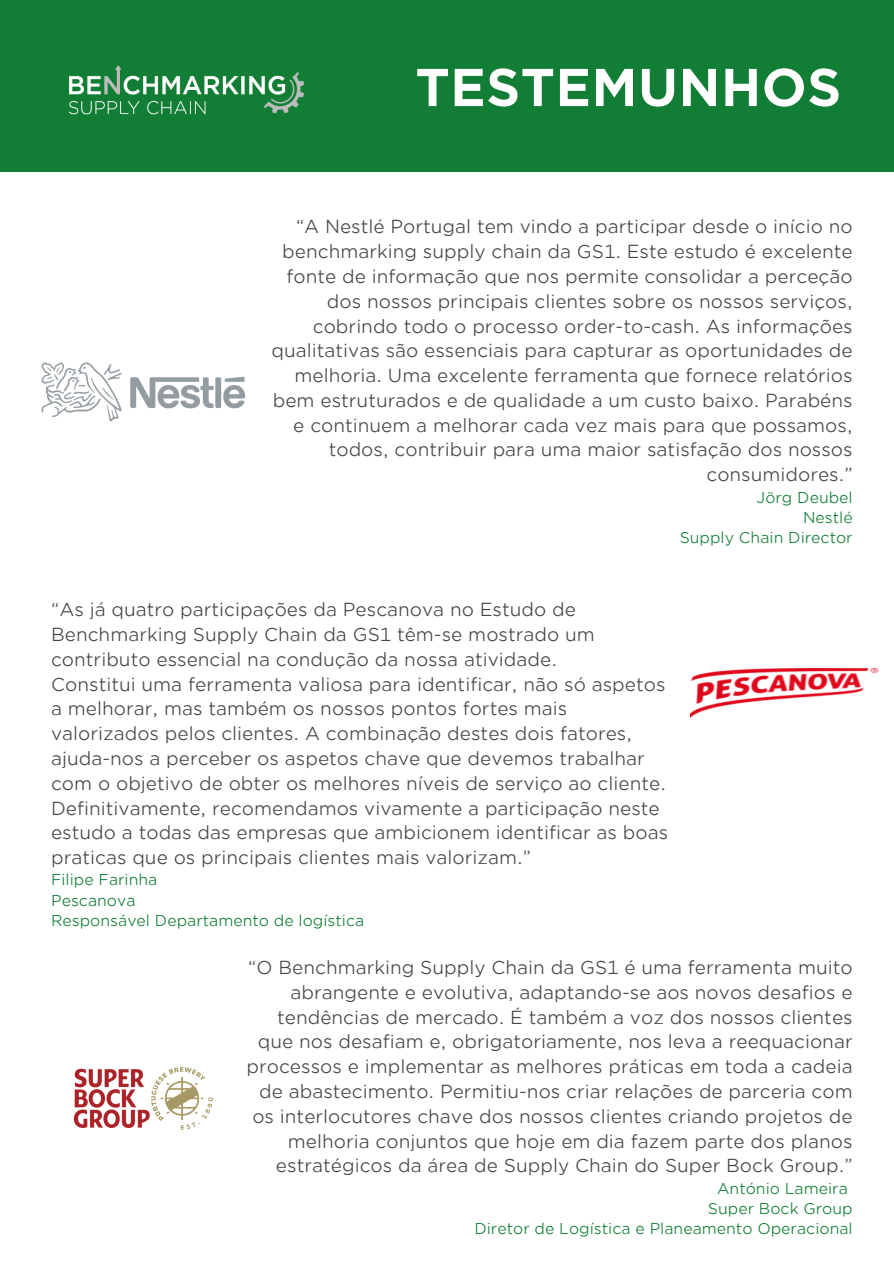
<style>
.page{position:relative;width:894px;height:1264px;background:#fff}
.page>*{position:absolute;margin:0;border:0;box-sizing:border-box;transform-origin:0 0}
.t1{font:700 51px "Gotham Office";color:#fff}
.t2{font:18px/24.8px "Gotham Office";color:#454545}
.t3{font:15px "Gotham Office";color:#127e35}
</style>
<div class="page">
<div style="left:0;top:0;width:893px;height:171px;background:#127e35"></div>
<img style="left:69px;top:65px;width:236px;height:50px">
<img style="left:73px;top:1066px;width:140px;height:64px">
<img style="left:690px;top:668px;width:189px;height:50px">
<img style="left:42px;top:362px;width:203px;height:59px">
<p class="t1" style="left:415px;top:57px;width:427px">TESTEMUNHOS</p>
<p class="t2" style="left:271px;top:214px;width:582px;text-align:right">“A Nestlé Portugal tem vindo a participar desde o início no benchmarking supply chain da GS1. Este estudo é excelente fonte de informação que nos permite consolidar a perceção dos nossos principais clientes sobre os nossos serviços, cobrindo todo o processo order-to-cash. As informações qualitativas são essenciais para capturar as oportunidades de melhoria. Uma excelente ferramenta que fornece relatórios bem estruturados e de qualidade a um custo baixo. Parabéns e continuem a melhorar cada vez mais para que possamos, todos, contribuir para uma maior satisfação dos nossos consumidores.”</p>
<p class="t3" style="left:756px;top:488px;width:98px">Jörg Deubel</p>
<p class="t3" style="left:802px;top:508px;width:51px">Nestlé</p>
<p class="t3" style="left:679px;top:529px;width:174px">Supply Chain Director</p>
<p class="t2" style="left:51px;top:596px;width:545px">“As já quatro participações da Pescanova no Estudo de<br>Benchmarking Supply Chain da GS1 têm-se mostrado um contributo essencial na condução da nossa atividade.</p>
<p class="t2" style="left:51px;top:671px;width:616px">Constitui uma ferramenta valiosa para identificar, não só aspetos a melhorar, mas também os nossos pontos fortes mais valorizados pelos clientes. A combinação destes dois fatores, ajuda-nos a perceber os aspetos chave que devemos trabalhar com o objetivo de obter os melhores níveis de serviço ao cliente.</p>
<p class="t2" style="left:51px;top:795px;width:618px">Definitivamente, recomendamos vivamente a participação neste estudo a todas das empresas que ambicionem identificar as boas praticas que os principais clientes mais valorizam.”</p>
<p class="t3" style="left:51px;top:871px;width:108px">Filipe Farinha</p>
<p class="t3" style="left:51px;top:891px;width:86px">Pescanova</p>
<p class="t3" style="left:51px;top:911px;width:315px">Responsável Departamento de logística</p>
<p class="t2" style="left:246px;top:954px;width:607px;text-align:right">“O Benchmarking Supply Chain da GS1 é uma ferramenta muito abrangente e evolutiva, adaptando-se aos novos desafios e tendências de mercado. É também a voz dos nossos clientes que nos desafiam e, obrigatoriamente, nos leva a reequacionar processos e implementar as melhores práticas em toda a cadeia de abastecimento. Permitiu-nos criar relações de parceria com os interlocutores chave dos nossos clientes criando projetos de melhoria conjuntos que hoje em dia fazem parte dos planos estratégicos da área de Supply Chain do Super Bock Group.”</p>
<p class="t3" style="left:717px;top:1179px;width:132px">António Lameira</p>
<p class="t3" style="left:707px;top:1199px;width:146px">Super Bock Group</p>
<p class="t3" style="left:474px;top:1219px;width:380px">Diretor de Logística e Planeamento Operacional</p>
</div>
